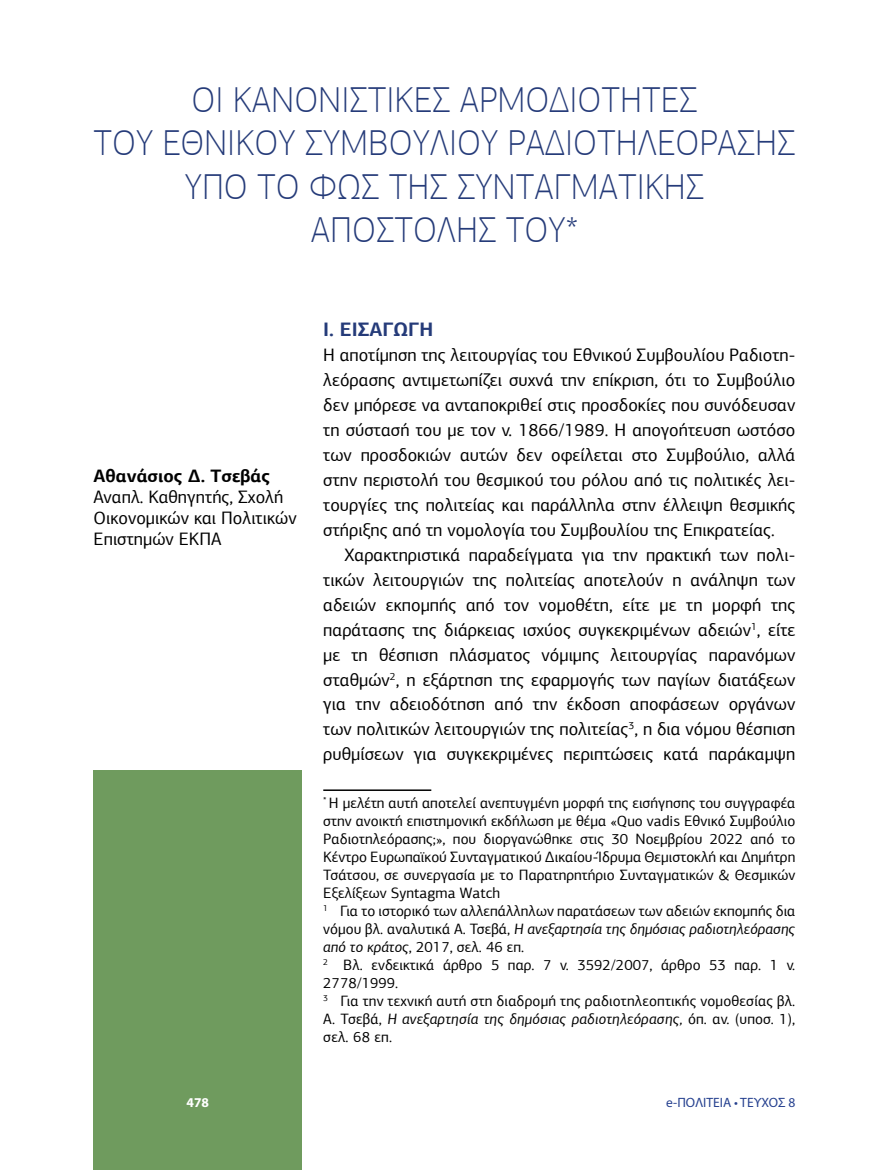
<style>
.page{position:relative;width:872px;height:1170px;background:#fff}
.page>*{position:absolute;margin:0;border:0;box-sizing:border-box;transform-origin:0 0}
.t1{font:100 36px/43.2px "PF Agora Sans Pro";color:#253b79;text-align:center}
.t2{font:700 19.5px "PF Agora Sans Pro";color:#253b79}
.t3{font:18px/24.9px "PF Agora Sans Pro";color:#000;text-align:justify}
.t4{font:700 18px "PF Agora Sans Pro";color:#000}
.t5{font:15px/18px "PF Agora Sans Pro";color:#000}
.t6{font:13.5px "Myriad Pro";color:#25408f}
.t7{font:700 13.5px "Myriad Pro";color:#fff}
.s1{font-style:italic}
</style>
<div class="page">
<div style="left:94px;top:770px;width:208px;height:399px;background:#6f9b5e"></div>
<hr style="left:323px;top:789px;width:108px;height:1px;background:#000">
<h1 class="t1" style="left:94px;top:78px;width:703px">ΟΙ ΚΑΝΟΝΙΣΤΙΚΕΣ ΑΡΜΟΔΙΟΤΗΤΕΣ<br>ΤΟΥ ΕΘΝΙΚΟΥ ΣΥΜΒΟΥΛΙΟΥ ΡΑΔΙΟΤΗΛΕΟΡΑΣΗΣ<br>ΥΠΟ ΤΟ ΦΩΣ ΤΗΣ ΣΥΝΤΑΓΜΑΤΙΚΗΣ<br>ΑΠΟΣΤΟΛΗΣ ΤΟΥ*</h1>
<p class="t4" style="left:94px;top:464px;width:178px">Αθανάσιος Δ. Τσεβάς</p>
<p class="t3" style="left:94px;top:486px;width:205px;line-height:21px;text-align:left">Αναπλ. Καθηγητής, Σχολή<br>Οικονομικών και Πολιτικών<br>Επιστημών ΕΚΠΑ</p>
<p class="t2" style="left:323px;top:317px;width:111px">I. ΕΙΣΑΓΩΓΗ</p>
<p class="t3" style="left:323px;top:342px;width:473px">Η αποτίμηση της λειτουργίας του Εθνικού Συμβουλίου Ραδιοτη&shy;λεόρασης αντιμετωπίζει συχνά την επίκριση, ότι το Συμβούλιο δεν μπόρεσε να ανταποκριθεί στις προσδοκίες που συνόδευσαν τη σύστασή του με τον ν. 1866/1989. Η απογοήτευση ωστόσο των προσδοκιών αυτών δεν οφείλεται στο Συμβούλιο, αλλά στην περιστολή του θεσμικού του ρόλου από τις πολιτικές λει&shy;τουργίες της πολιτείας και παράλληλα στην έλλειψη θεσμικής στήριξης από τη νομολογία του Συμβουλίου της Επικρατείας.</p>
<p class="t3" style="left:323px;top:542px;width:473px;text-indent:21px">Χαρακτηριστικά παραδείγματα για την πρακτική των πολι&shy;τικών λειτουργιών της πολιτείας αποτελούν η ανάληψη των αδειών εκπομπής από τον νομοθέτη, είτε με τη μορφή της παράτασης της διάρκειας ισχύος συγκεκριμένων αδειών<sup>1</sup>, είτε με τη θέσπιση πλάσματος νόμιμης λειτουργίας παρανόμων σταθμών<sup>2</sup>, η εξάρτηση της εφαρμογής των παγίων διατάξεων για την αδειοδότηση από την έκδοση αποφάσεων οργάνων των πολιτικών λειτουργιών της πολιτείας<sup>3</sup>, η δια νόμου θέσπιση ρυθμίσεων για συγκεκριμένες περιπτώσεις κατά παράκαμψη</p>
<p class="t5" style="left:323px;top:794px;width:473px"><sup>*</sup> Η μελέτη αυτή αποτελεί ανεπτυγμένη μορφή της εισήγησης του συγγραφέα στην ανοικτή επιστημονική εκδήλωση με θέμα «Quo vadis Εθνικό Συμβούλιο Ραδιοτηλεόρασης;», που διοργανώθηκε στις 30 Νοεμβρίου 2022 από το Κέντρο Ευρωπαϊκού Συνταγματικού Δικαίου-Ίδρυμα Θεμιστοκλή και Δημήτρη Τσάτσου, σε συνεργασία με το Παρατηρητήριο Συνταγματικών &amp; Θεσμικών Εξελίξεων Syntagma Watch<br><sup>1</sup> Για το ιστορικό των αλλεπάλληλων παρατάσεων των αδειών εκπομπής δια νόμου βλ. αναλυτικά Α. Τσεβά, <span class="s1">Η ανεξαρτησία της δημόσιας ραδιοτηλεόρασης από το κράτος</span>, 2017, σελ. 46 επ.<br><sup>2</sup> Βλ. ενδεικτικά άρθρο 5 παρ. 7 ν. 3592/2007, άρθρο 53 παρ. 1 ν.<br>2778/1999.<br><sup>3</sup> Για την τεχνική αυτή στη διαδρομή της ραδιοτηλεοπτικής νομοθεσίας βλ.<br>Α. Τσεβά, <span class="s1">Η ανεξαρτησία της δημόσιας ραδιοτηλεόρασης,</span> όπ. αν. (υποσ. 1), σελ. 68 επ.</p>
<p class="t7" style="left:186px;top:1093px;width:24px">478</p>
<p class="t6" style="left:666px;top:1093px;width:131px">e-ΠΟΛΙΤΕΙΑ • ΤΕΥΧΟΣ 8</p>
</div>
